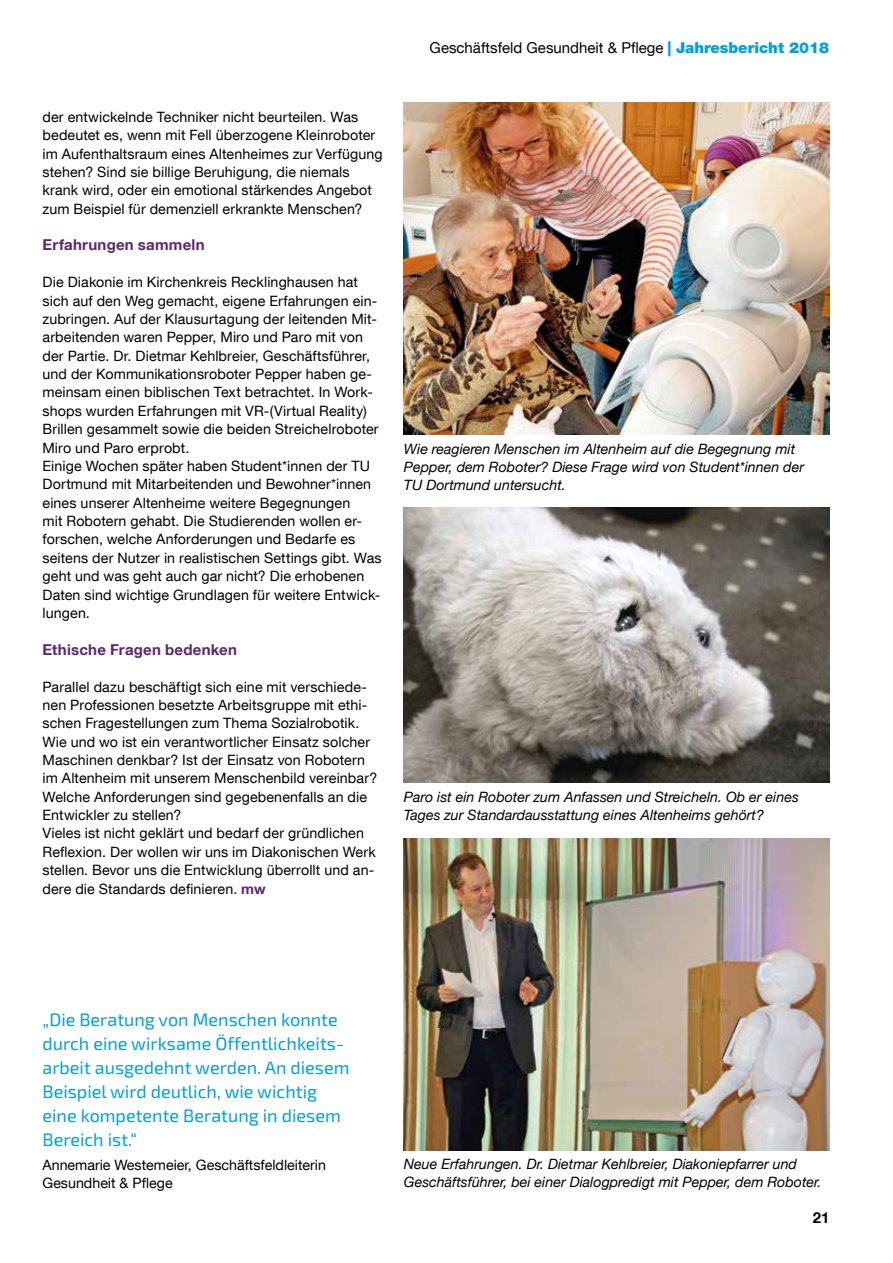
<style>
.page{position:relative;width:893px;height:1263px;background:#fff}
.page>*{position:absolute;margin:0;border:0;box-sizing:border-box;transform-origin:0 0}
.t1{font:18px/24px "Exo 2";color:#009ee3}
.t2{font:15px "Helvetica Neue LT Com";color:#000}
.t3{font:700 15px "Helvetica Neue LT Com";letter-spacing:.015em;color:#5b2773}
.t4{font:700 15px "Helvetica Neue LT Com";color:#000}
.t5{font:14.25px/18.3px "Helvetica Neue LT Com";letter-spacing:.01em;color:#000}
.t6{font:italic 14.25px/18px "Helvetica Neue";color:#000}
.s1{font-weight:700;color:#5b2773}
.s2{font-weight:900;color:#009ee3}
</style>
<div class="page">
<img style="left:404px;top:838px;width:425px;height:313px">
<img style="left:404px;top:508px;width:425px;height:275px">
<img style="left:404px;top:103px;width:425px;height:331px">
<p class="t5" style="left:43px;top:107px;width:342px">der entwickelnde Techniker nicht beurteilen. Was bedeutet es, wenn mit Fell überzogene Kleinroboter im Aufenthaltsraum eines Altenheimes zur Verfügung stehen? Sind sie billige Beruhigung, die niemals krank wird, oder ein emotional stärkendes Angebot zum Beispiel für demenziell erkrankte Menschen?</p>
<p class="t3" style="left:43px;top:236px;width:164px">Erfahrungen sammeln</p>
<p class="t5" style="left:43px;top:273px;width:341px">Die Diakonie im Kirchenkreis Recklinghausen hat sich auf den Weg gemacht, eigene Erfahrungen ein&shy;zubringen. Auf der Klausurtagung der leitenden Mit&shy;arbeitenden waren Pepper, Miro und Paro mit von der Partie. Dr. Dietmar Kehlbreier, Geschäftsführer, und der Kommunikationsroboter Pepper haben ge&shy;meinsam einen biblischen Text betrachtet. In Work&shy;shops wurden Erfahrungen mit VR-(Virtual Reality)<br>Brillen gesammelt sowie die beiden Streichelroboter Miro und Paro erprobt.<br>Einige Wochen später haben Student*innen der TU Dortmund mit Mitarbeitenden und Bewohner*innen eines unserer Altenheime weitere Begegnungen<br>mit Robotern gehabt. Die Studierenden wollen er&shy;forschen, welche Anforderungen und Bedarfe es seitens der Nutzer in realistischen Settings gibt. Was geht und was geht auch gar nicht? Die erhobenen Daten sind wichtige Grundlagen für weitere Entwick&shy;lungen.</p>
<p class="t3" style="left:43px;top:640px;width:196px">Ethische Fragen bedenken</p>
<p class="t5" style="left:43px;top:677px;width:336px">Parallel dazu beschäftigt sich eine mit verschiede&shy;nen Professionen besetzte Arbeitsgruppe mit ethi&shy;schen Fragestellungen zum Thema Sozialrobotik.<br>Wie und wo ist ein verantwortlicher Einsatz solcher Maschinen denkbar? Ist der Einsatz von Robotern im Altenheim mit unserem Menschenbild vereinbar?<br>Welche Anforderungen sind gegebenenfalls an die Entwickler zu stellen?<br>Vieles ist nicht geklärt und bedarf der gründlichen Reflexion. Der wollen wir uns im Diakonischen Werk stellen. Bevor uns die Entwicklung überrollt und an&shy;dere die Standards definieren. <span class="s1">mw</span></p>
<p class="t2" style="left:430px;top:39px;width:401px">Geschäftsfeld Gesundheit &amp; Pflege <span class="s2">| Jahresbericht 2018</span></p>
<p class="t6" style="left:404px;top:441px;width:402px">Wie reagieren Menschen im Altenheim auf die Begegnung mit<br>Pepper, dem Roboter? Diese Frage wird von Student*innen der<br>TU Dortmund untersucht.</p>
<p class="t6" style="left:404px;top:789px;width:396px">Paro ist ein Roboter zum Anfassen und Streicheln. Ob er eines<br>Tages zur Standardausstattung eines Altenheims gehört?</p>
<p class="t1" style="left:43px;top:1007px;width:309px">„Die Beratung von Menschen konnte durch eine wirksame Öffentlichkeits&shy;arbeit ausgedehnt werden. An diesem<br>Beispiel wird deutlich, wie wichtig eine kompetente Beratung in diesem<br>Bereich ist.“</p>
<p class="t5" style="left:43px;top:1155px;width:285px">Annemarie Westemeier, Geschäftsfeldleiterin<br>Gesundheit &amp; Pflege</p>
<p class="t6" style="left:404px;top:1155px;width:419px">Neue Erfahrungen. Dr. Dietmar Kehlbreier, Diakoniepfarrer und<br>Geschäftsführer, bei einer Dialogpredigt mit Pepper, dem Roboter.</p>
<p class="t4" style="left:813px;top:1208px;width:18px">21</p>
</div>
